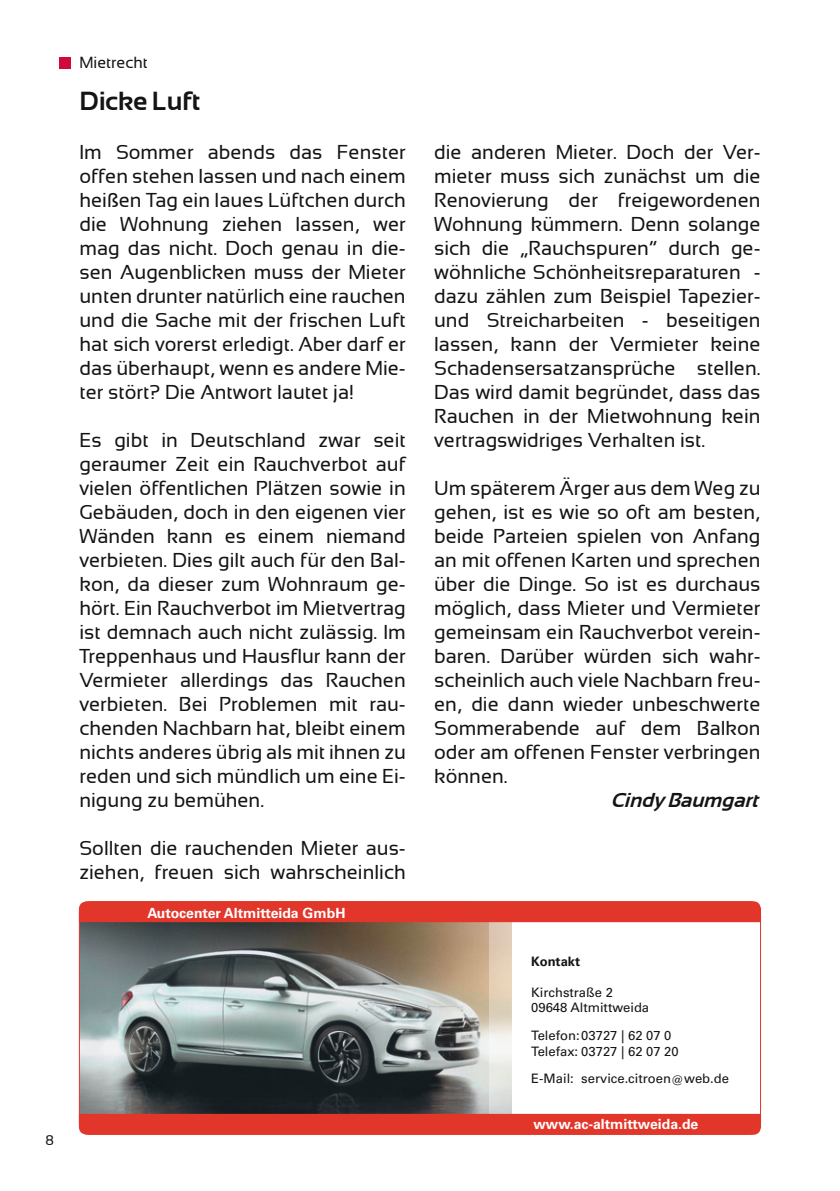
<style>
.page{position:relative;width:840px;height:1191px;background:#fff}
.page>*{position:absolute;margin:0;border:0;box-sizing:border-box;transform-origin:0 0}
.t1{font:700 26px "Sansation";color:#131413}
.t2{font:20px/24px "Sansation";color:#131413;text-align:justify}
.t3{font:italic 700 20px "Sansation";color:#131413}
.t4{font:16px "Sansation";color:#131413}
.t5{font:700 14px "Univers LT Pro 65";color:#fff}
.t6{font:14px "Sansation";color:#131413}
.t7{font:13px/15.6px "Univers LT Pro 55 Roman";color:#131413}
.t8{font:700 13px "Univers LT Pro 65";color:#131413}
</style>
<div class="page">
<img style="left:81px;top:922px;width:408px;height:191px">
<div style="left:60px;top:57px;width:11px;height:11px;background:#d1083b"></div>
<div style="left:79px;top:1113px;width:681px;height:21px;background:#e2362a"></div>
<div style="left:79px;top:901px;width:681px;height:21px;background:#e2362a"></div>
<p class="t4" style="left:79px;top:54px;width:70px">Mietrecht</p>
<h1 class="t1" style="left:79px;top:86px;width:123px">Dicke Luft</h1>
<p class="t2" style="left:79px;top:140px;width:328px">Im Sommer abends das Fenster offen stehen lassen und nach einem heißen Tag ein laues Lüftchen durch die Wohnung ziehen lassen, wer mag das nicht. Doch genau in die&shy;sen Augenblicken muss der Mieter unten drunter natürlich eine rauchen und die Sache mit der frischen Luft hat sich vorerst erledigt. Aber darf er das überhaupt, wenn es andere Mie&shy;ter stört? Die Antwort lautet ja!</p>
<p class="t2" style="left:79px;top:428px;width:328px">Es gibt in Deutschland zwar seit geraumer Zeit ein Rauchverbot auf vielen öffentlichen Plätzen sowie in Gebäuden, doch in den eigenen vier Wänden kann es einem niemand verbieten. Dies gilt auch für den Bal&shy;kon, da dieser zum Wohnraum ge&shy;hört. Ein Rauchverbot im Mietvertrag ist demnach auch nicht zulässig. Im Treppenhaus und Hausflur kann der Vermieter allerdings das Rauchen verbieten. Bei Problemen mit rau&shy;chenden Nachbarn hat, bleibt einem nichts anderes übrig als mit ihnen zu reden und sich mündlich um eine Ei&shy;nigung zu bemühen.</p>
<p class="t2" style="left:79px;top:836px;width:327px">Sollten die rauchenden Mieter aus&shy;ziehen, freuen sich wahrscheinlich</p>
<p class="t5" style="left:147px;top:904px;width:199px">Autocenter Altmitteida GmbH</p>
<p class="t6" style="left:45px;top:1132px;width:10px">8</p>
<p class="t2" style="left:434px;top:140px;width:328px">die anderen Mieter. Doch der Ver&shy;mieter muss sich zunächst um die Renovierung der freigewordenen Wohnung kümmern. Denn solange sich die „Rauchspuren“ durch ge&shy;wöhnliche Schönheitsreparaturen –- dazu zählen zum Beispiel Tapezier&shy;und Streicharbeiten - beseitigen lassen, kann der Vermieter keine Schadensersatzansprüche stellen.<br>Das wird damit begründet, dass das Rauchen in der Mietwohnung kein vertragswidriges Verhalten ist.</p>
<p class="t2" style="left:434px;top:476px;width:328px">Um späterem Ärger aus dem Weg zu gehen, ist es wie so oft am besten, beide Parteien spielen von Anfang an mit offenen Karten und sprechen über die Dinge. So ist es durchaus möglich, dass Mieter und Vermieter gemeinsam ein Rauchverbot verein&shy;baren. Darüber würden sich wahr&shy;scheinlich auch viele Nachbarn freu&shy;en, die dann wieder unbeschwerte Sommerabende auf dem Balkon oder am offenen Fenster verbringen können.</p>
<p class="t3" style="left:610px;top:789px;width:155px">Cindy Baumgart</p>
<p class="t8" style="left:531px;top:953px;width:50px">Kontakt</p>
<p class="t7" style="left:531px;top:984px;width:119px">Kirchstraße 2<br>09648 Altmittweida</p>
<p class="t7" style="left:531px;top:1027px;width:149px">Telefon: 03727 | 62 07 0<br>Telefax: 03727 | 62 07 20</p>
<p class="t7" style="left:531px;top:1070px;width:199px">E-Mail: service.citroen@web.de</p>
<p class="t5" style="left:533px;top:1115px;width:166px">www.ac-altmittweida.de</p>
</div>
